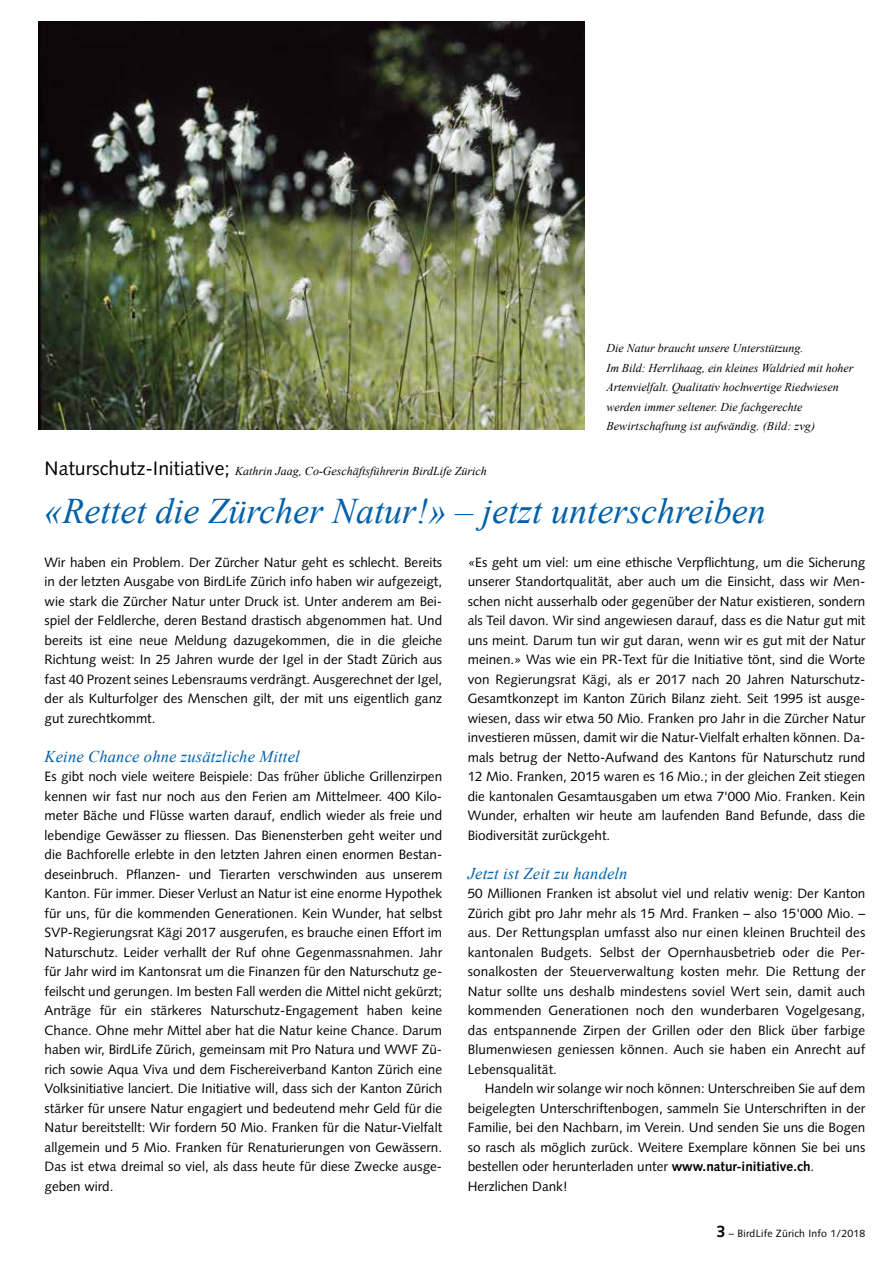
<style>
.page{position:relative;width:893px;height:1263px;background:#fff}
.page>*{position:absolute;margin:0;border:0;box-sizing:border-box;transform-origin:0 0}
.t1{font:italic 36px "Times New Roman";color:#0060a9}
.t2{font:italic 16.5px "Times New Roman";letter-spacing:.01em;color:#0060a9}
.t3{font:13.5px/19.5px "Syntax";color:#000;text-align:justify}
.t4{font:italic 12px/19.5px "Times New Roman";color:#000}
.t5{font:10.5px "Syntax";letter-spacing:.02em;color:#000}
.s1{font-family:"Syntax";font-style:normal;font-size:19.5px}
.s2{font-weight:700}
.s3{font-weight:700;font-size:16.5px}
</style>
<div class="page">
<img style="left:39px;top:21px;width:546px;height:408px">
<p class="t4" style="left:606px;top:338px;width:249px">Die Natur braucht unsere Unterstützung.<br>Im Bild: Herrlihaag, ein kleines Waldried mit hoher Artenvielfalt. Qualitativ hochwertige Riedwiesen werden immer seltener. Die fachgerechte Bewirtschaftung ist aufwändig. (Bild: zvg)</p>
<p class="t4" style="left:45px;top:461px;width:444px"><span class="s1">Naturschutz-Initiative;</span> Kathrin Jaag, Co-Geschäftsführerin BirdLife Zürich</p>
<h1 class="t1" style="left:45px;top:486px;width:723px">«Rettet die Zürcher Natur!» – jetzt unterschreiben</h1>
<p class="t3" style="left:45px;top:552px;width:399px">Wir haben ein Problem. Der Zürcher Natur geht es schlecht. Bereits in der letzten Ausgabe von BirdLife Zürich info haben wir aufgezeigt, wie stark die Zürcher Natur unter Druck ist. Unter anderem am Bei&shy;spiel der Feldlerche, deren Bestand drastisch abgenommen hat. Und bereits ist eine neue Meldung dazugekommen, die in die gleiche Richtung weist: In 25 Jahren wurde der Igel in der Stadt Zürich aus fast 40 Prozent seines Lebensraums verdrängt. Ausgerechnet der Igel, der als Kulturfolger des Menschen gilt, der mit uns eigentlich ganz gut zurechtkommt.</p>
<p class="t2" style="left:45px;top:745px;width:257px">Keine Chance ohne zusätzliche Mittel</p>
<p class="t3" style="left:45px;top:767px;width:399px">Es gibt noch viele weitere Beispiele: Das früher übliche Grillenzirpen kennen wir fast nur noch aus den Ferien am Mittelmeer. 400 Kilo&shy;meter Bäche und Flüsse warten darauf, endlich wieder als freie und lebendige Gewässer zu fliessen. Das Bienensterben geht weiter und die Bachforelle erlebte in den letzten Jahren einen enormen Bestan&shy;deseinbruch. Pflanzen- und Tierarten verschwinden aus unserem Kanton. Für immer. Dieser Verlust an Natur ist eine enorme Hypothek für uns, für die kommenden Generationen. Kein Wunder, hat selbst SVP-Regierungsrat Kägi 2017 ausgerufen, es brauche einen Effort im Naturschutz. Leider verhallt der Ruf ohne Gegenmassnahmen. Jahr für Jahr wird im Kantonsrat um die Finanzen für den Naturschutz ge&shy;feilscht und gerungen. Im besten Fall werden die Mittel nicht gekürzt; Anträge für ein stärkeres Naturschutz-Engagement haben keine Chance. Ohne mehr Mittel aber hat die Natur keine Chance. Darum haben wir, BirdLife Zürich, gemeinsam mit Pro Natura und WWF Zü&shy;rich sowie Aqua Viva und dem Fischereiverband Kanton Zürich eine Volksinitiative lanciert. Die Initiative will, dass sich der Kanton Zürich stärker für unsere Natur engagiert und bedeutend mehr Geld für die Natur bereitstellt: Wir fordern 50 Mio. Franken für die Natur-Vielfalt allgemein und 5 Mio. Franken für Renaturierungen von Gewässern.<br>Das ist etwa dreimal so viel, als dass heute für diese Zwecke ausge&shy;geben wird.</p>
<p class="t3" style="left:468px;top:552px;width:399px">«Es geht um viel: um eine ethische Verpflichtung, um die Sicherung unserer Standortqualität, aber auch um die Einsicht, dass wir Men&shy;schen nicht ausserhalb oder gegenüber der Natur existieren, sondern als Teil davon. Wir sind angewiesen darauf, dass es die Natur gut mit uns meint. Darum tun wir gut daran, wenn wir es gut mit der Natur meinen.» Was wie ein PR-Text für die Initiative tönt, sind die Worte von Regierungsrat Kägi, als er 2017 nach 20 Jahren Naturschutz-Gesamtkonzept im Kanton Zürich Bilanz zieht. Seit 1995 ist ausge&shy;wiesen, dass wir etwa 50 Mio. Franken pro Jahr in die Zürcher Natur investieren müssen, damit wir die Natur-Vielfalt erhalten können. Da&shy;mals betrug der Netto-Aufwand des Kantons für Naturschutz rund 12 Mio. Franken, 2015 waren es 16 Mio.; in der gleichen Zeit stiegen die kantonalen Gesamtausgaben um etwa 7'000 Mio. Franken. Kein Wunder, erhalten wir heute am laufenden Band Befunde, dass die Biodiversität zurückgeht.</p>
<p class="t2" style="left:468px;top:862px;width:161px">Jetzt ist Zeit zu handeln</p>
<p class="t3" style="left:468px;top:884px;width:399px">50 Millionen Franken ist absolut viel und relativ wenig: Der Kanton Zürich gibt pro Jahr mehr als 15 Mrd. Franken – also 15'000 Mio. – aus. Der Rettungsplan umfasst also nur einen kleinen Bruchteil des kantonalen Budgets. Selbst der Opernhausbetrieb oder die Per&shy;sonalkosten der Steuerverwaltung kosten mehr. Die Rettung der Natur sollte uns deshalb mindestens soviel Wert sein, damit auch kommenden Generationen noch den wunderbaren Vogelgesang, das entspannende Zirpen der Grillen oder den Blick über farbige Blumenwiesen geniessen können. Auch sie haben ein Anrecht auf Lebensqualität.</p>
<p class="t3" style="left:468px;top:1079px;width:399px;text-align:left;text-indent:17px">Handeln wir solange wir noch können: Unterschreiben Sie auf dem beigelegten Unterschriftenbogen, sammeln Sie Unterschriften in der Familie, bei den Nachbarn, im Verein. Und senden Sie uns die Bogen so rasch als möglich zurück. Weitere Exemplare können Sie bei uns bestellen oder herunterladen unter <span class="s2">www.natur-initiative.ch</span>.<br>Herzlichen Dank!</p>
<p class="t5" style="left:716px;top:1227px;width:150px"><span class="s3">3</span> – BirdLife Zürich Info 1/2018</p>
</div>
